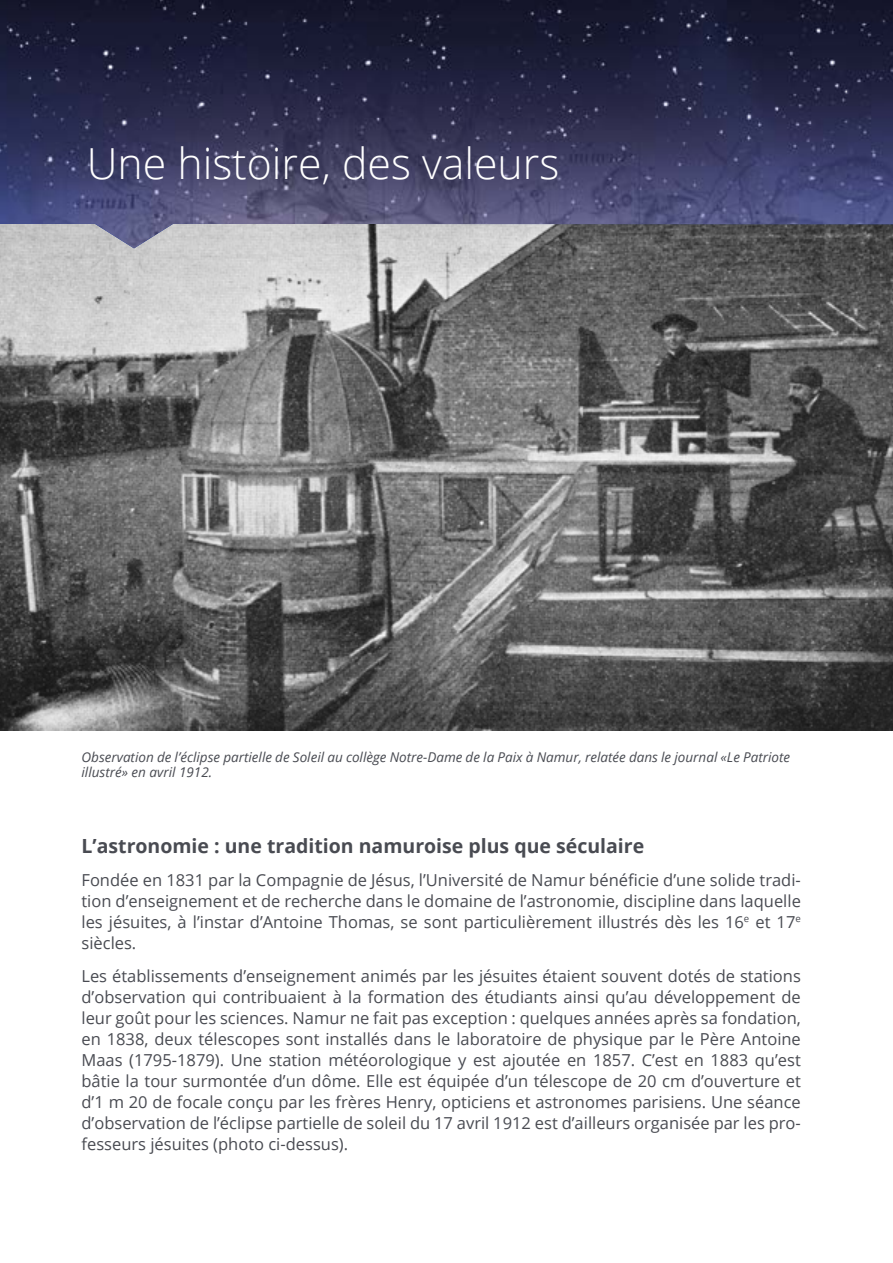
<style>
.page{position:relative;width:893px;height:1263px;background:#fff}
.page>*{position:absolute;margin:0;border:0;box-sizing:border-box;transform-origin:0 0}
.t1{font:300 42.75px "Open Sans";color:#fff}
.t2{font:700 19.5px "Open Sans";color:#494b52}
.t3{font:16.5px/21px "Open Sans";color:#494b52;text-align:justify}
.t4{font:italic 13.5px/14.5px "Open Sans";color:#494b52}
</style>
<div class="page">
<img style="left:0;top:248px;width:893px;height:482px">
<img style="left:0;top:0;width:893px;height:248px">
<h1 class="t1" style="left:87px;top:135px;width:474px">Une histoire, des valeurs</h1>
<p class="t4" style="left:81px;top:749px;width:710px">Observation de l’éclipse partielle de Soleil au collège Notre-Dame de la Paix à Namur, relatée dans le journal «Le Patriote illustré» en avril 1912.</p>
<p class="t2" style="left:81px;top:832px;width:564px">L’astronomie : une tradition namuroise plus que séculaire</p>
<p class="t3" style="left:81px;top:869px;width:721px">Fondée en 1831 par la Compagnie de Jésus, l’Université de Namur bénéficie d’une solide tradi&shy;tion d’enseignement et de recherche dans le domaine de l’astronomie, discipline dans laquelle les jésuites, à l’instar d’Antoine Thomas, se sont particulièrement illustrés dès les 16<sup>e</sup> et 17<sup>e </sup>siècles.</p>
<p class="t3" style="left:82px;top:965px;width:721px">Les établissements d’enseignement animés par les jésuites étaient souvent dotés de stations d’observation qui contribuaient à la formation des étudiants ainsi qu’au développement de leur goût pour les sciences. Namur ne fait pas exception : quelques années après sa fondation, en 1838, deux télescopes sont installés dans le laboratoire de physique par le Père Antoine Maas (1795-1879). Une station météorologique y est ajoutée en 1857. C’est en 1883 qu’est bâtie la tour surmontée d’un dôme. Elle est équipée d’un télescope de 20 cm d’ouverture et d’1 m 20 de focale conçu par les frères Henry, opticiens et astronomes parisiens. Une séance d’observation de l’éclipse partielle de soleil du 17 avril 1912 est d’ailleurs organisée par les pro&shy;fesseurs jésuites (photo ci-dessus).</p>
</div>
